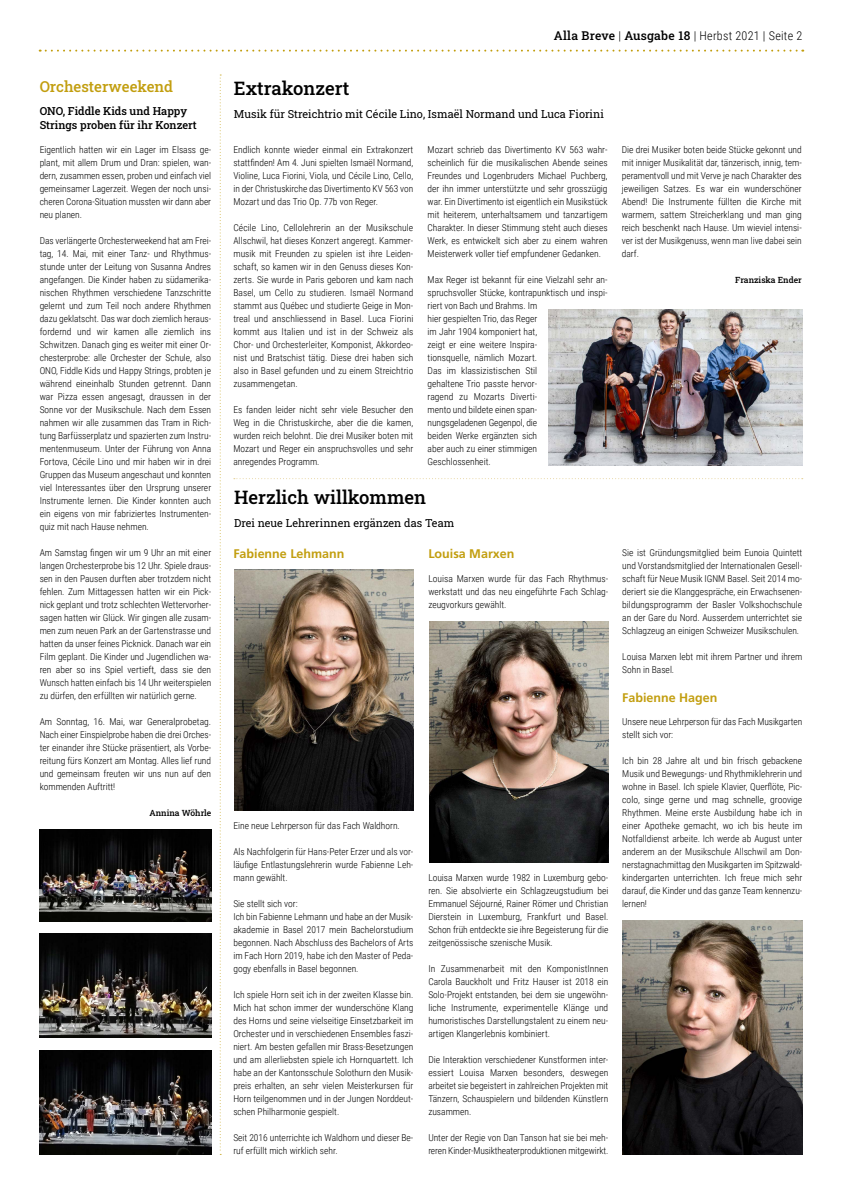
<style>
.page{position:relative;width:842px;height:1191px;background:#fff}
.page>*{position:absolute;margin:0;border:0;box-sizing:border-box;transform-origin:0 0}
.t1{font:18.5px "Roboto Slab";color:#000}
.t2{font:15px "Roboto Slab";color:#c29e0f}
.t3{font:700 12.5px "Frutiger LT Std";color:#c29e0f}
.t4{font:300 12.1px "Roboto Condensed";letter-spacing:.02em;color:#000}
.t5{font:11px/14px "Roboto Slab";color:#000}
.t6{font:300 9.5px/13px "Roboto Condensed";color:#000;text-align:justify}
.t7{font:8.5px "Roboto Slab";color:#000}
.s1{font-family:"Roboto Slab";font-weight:400}
</style>
<div class="page">
<svg style="left:40px;top:50px;width:763px;height:2px"></svg>
<svg style="left:234px;top:478px;width:569px;height:1px"></svg>
<svg style="left:220px;top:74px;width:1px;height:1080px"></svg>
<img style="left:549px;top:309px;width:253px;height:156px">
<img style="left:40px;top:829px;width:171px;height:92px">
<img style="left:40px;top:933px;width:171px;height:104px">
<img style="left:40px;top:1050px;width:171px;height:104px">
<img style="left:234px;top:569px;width:179px;height:241px">
<img style="left:429px;top:621px;width:179px;height:241px">
<img style="left:622px;top:920px;width:180px;height:234px">
<h2 class="t2" style="left:40px;top:77px;width:135px">Orchesterweekend</h2>
<p class="t5" style="left:40px;top:103px;width:159px">ONO, Fiddle Kids und Happy<br>Strings proben für ihr Konzert</p>
<p class="t6" style="left:40px;top:143px;width:173px">Eigentlich hatten wir ein Lager im Elsass ge&shy;plant, mit allem Drum und Dran: spielen, wan&shy;dern, zusammen essen, proben und einfach viel gemeinsamer Lagerzeit. Wegen der noch unsi&shy;cheren Corona-Situation mussten wir dann aber neu planen.</p>
<p class="t6" style="left:40px;top:234px;width:173px">Das verlängerte Orchesterweekend hat am Frei&shy;tag, 14. Mai, mit einer Tanz- und Rhythmus&shy;stunde unter der Leitung von Susanna Andres angefangen. Die Kinder haben zu südamerika&shy;nischen Rhythmen verschiedene Tanzschritte gelernt und zum Teil noch andere Rhythmen dazu geklatscht. Das war doch ziemlich heraus&shy;fordernd und wir kamen alle ziemlich ins Schwitzen. Danach ging es weiter mit einer Or&shy;chesterprobe: alle Orchester der Schule, also ONO, Fiddle Kids und Happy Strings, probten je während eineinhalb Stunden getrennt. Dann war Pizza essen angesagt, draussen in der Sonne vor der Musikschule. Nach dem Essen nahmen wir alle zusammen das Tram in Rich&shy;tung Barfüsserplatz und spazierten zum Instru&shy;mentenmuseum. Unter der Führung von Anna Fortova, Cécile Lino und mir haben wir in drei Gruppen das Museum angeschaut und konnten viel Interessantes über den Ursprung unserer Instrumente lernen. Die Kinder konnten auch ein eigens von mir fabriziertes Instrumenten&shy;quiz mit nach Hause nehmen.</p>
<p class="t6" style="left:40px;top:546px;width:173px">Am Samstag fingen wir um 9 Uhr an mit einer langen Orchesterprobe bis 12 Uhr. Spiele draus&shy;sen in den Pausen durften aber trotzdem nicht fehlen. Zum Mittagessen hatten wir ein Pick&shy;nick geplant und trotz schlechten Wettervorher&shy;sagen hatten wir Glück. Wir gingen alle zusam&shy;men zum neuen Park an der Gartenstrasse und hatten da unser feines Picknick. Danach war ein Film geplant. Die Kinder und Jugendlichen wa&shy;ren aber so ins Spiel vertieft, dass sie den Wunsch hatten einfach bis 14 Uhr weiterspielen zu dürfen, den erfüllten wir natürlich gerne.</p>
<p class="t6" style="left:40px;top:715px;width:173px">Am Sonntag, 16. Mai, war Generalprobetag.<br>Nach einer Einspielprobe haben die drei Orches&shy;ter einander ihre Stücke präsentiert, als Vorbe&shy;reitung fürs Konzert am Montag. Alles lief rund und gemeinsam freuten wir uns nun auf den kommenden Auftritt!</p>
<p class="t7" style="left:149px;top:807px;width:63px">Annina Wöhrle</p>
<p class="t4" style="left:554px;top:27px;width:250px"><span class="s1">Alla Breve</span> | <span class="s1">Ausgabe 18</span> | Herbst 2021 | Seite 2</p>
<h1 class="t1" style="left:234px;top:76px;width:117px">Extrakonzert</h1>
<p class="t5" style="left:234px;top:106px;width:371px">Musik für Streichtrio mit Cécile Lino, Ismaël Normand und Luca Fiorini</p>
<p class="t6" style="left:233px;top:143px;width:182px">Endlich konnte wieder einmal ein Extrakonzert stattfinden! Am 4. Juni spielten Ismaël Normand, Violine, Luca Fiorini, Viola, und Cécile Lino, Cello, in der Christuskirche das Divertimento KV 563 von Mozart und das Trio Op. 77b von Reger.</p>
<p class="t6" style="left:233px;top:221px;width:181px">Cécile Lino, Cellolehrerin an der Musikschule Allschwil, hat dieses Konzert angeregt. Kammer&shy;musik mit Freunden zu spielen ist ihre Leiden&shy;schaft, so kamen wir in den Genuss dieses Kon&shy;zerts. Sie wurde in Paris geboren und kam nach Basel, um Cello zu studieren. Ismaël Normand stammt aus Québec und studierte Geige in Mon&shy;treal und anschliessend in Basel. Luca Fiorini kommt aus Italien und ist in der Schweiz als Chor- und Orchesterleiter, Komponist, Akkordeo&shy;nist und Bratschist tätig. Diese drei haben sich also in Basel gefunden und zu einem Streichtrio zusammengetan.</p>
<p class="t6" style="left:233px;top:403px;width:182px">Es fanden leider nicht sehr viele Besucher den Weg in die Christuskirche, aber die die kamen, wurden reich belohnt. Die drei Musiker boten mit Mozart und Reger ein anspruchsvolles und sehr anregendes Programm.</p>
<p class="t6" style="left:428px;top:143px;width:182px">Mozart schrieb das Divertimento KV 563 wahr&shy;scheinlich für die musikalischen Abende seines Freundes und Logenbruders Michael Puchberg, der ihn immer unterstützte und sehr grosszügig war. Ein Divertimento ist eigentlich ein Musikstück mit heiterem, unterhaltsamem und tanzartigem Charakter. In dieser Stimmung steht auch dieses Werk, es entwickelt sich aber zu einem wahren Meisterwerk voller tief empfundener Gedanken.</p>
<p class="t6" style="left:428px;top:273px;width:182px;text-align:left">Max Reger ist bekannt für eine Vielzahl sehr an&shy;spruchsvoller Stücke, kontrapunktisch und inspi&shy;riert von Bach und Brahms. Im<br>hier gespielten Trio, das Reger<br>im Jahr 1904 komponiert hat,<br>zeigt er eine weitere Inspira-<br>tionsquelle, nämlich Mozart.<br>Das im klassizistischen Stil<br>gehaltene Trio passte hervor-<br>ragend zu Mozarts Diverti-<br>mento und bildete einen span-<br>nungsgeladenen Gegenpol, die<br>beiden Werke ergänzten sich<br>aber auch zu einer stimmigen<br>Geschlossenheit.</p>
<h1 class="t1" style="left:234px;top:485px;width:193px">Herzlich willkommen</h1>
<p class="t5" style="left:234px;top:515px;width:222px">Drei neue Lehrerinnen ergänzen das Team</p>
<h3 class="t3" style="left:233px;top:546px;width:113px">Fabienne Lehmann</h3>
<h3 class="t3" style="left:428px;top:546px;width:88px">Louisa Marxen</h3>
<p class="t6" style="left:428px;top:572px;width:181px">Louisa Marxen wurde für das Fach Rhythmus&shy;werkstatt und das neu eingeführte Fach Schlag&shy;zeugvorkurs gewählt.</p>
<p class="t6" style="left:233px;top:819px;width:168px">Eine neue Lehrperson für das Fach Waldhorn.</p>
<p class="t6" style="left:233px;top:845px;width:181px">Als Nachfolgerin für Hans-Peter Erzer und als vor&shy;läufige Entlastungslehrerin wurde Fabienne Leh&shy;mann gewählt.</p>
<p class="t6" style="left:233px;top:897px;width:181px;text-align:left">Sie stellt sich vor:<br>Ich bin Fabienne Lehmann und habe an der Musik&shy;akademie in Basel 2017 mein Bachelorstudium begonnen. Nach Abschluss des Bachelors of Arts im Fach Horn 2019, habe ich den Master of Peda&shy;gogy ebenfalls in Basel begonnen.</p>
<p class="t6" style="left:233px;top:988px;width:182px">Ich spiele Horn seit ich in der zweiten Klasse bin.<br>Mich hat schon immer der wunderschöne Klang des Horns und seine vielseitige Einsetzbarkeit im Orchester und in verschiedenen Ensembles faszi&shy;niert. Am besten gefallen mir Brass-Besetzungen und am allerliebsten spiele ich Hornquartett. Ich habe an der Kantonsschule Solothurn den Musik&shy;preis erhalten, an sehr vielen Meisterkursen für Horn teilgenommen und in der Jungen Norddeut&shy;schen Philharmonie gespielt.</p>
<p class="t6" style="left:233px;top:1131px;width:181px">Seit 2016 unterrichte ich Waldhorn und dieser Be&shy;ruf erfüllt mich wirklich sehr.</p>
<p class="t6" style="left:428px;top:871px;width:182px">Louisa Marxen wurde 1982 in Luxemburg gebo&shy;ren. Sie absolvierte ein Schlagzeugstudium bei Emmanuel Séjourné, Rainer Römer und Christian Dierstein in Luxemburg, Frankfurt und Basel.<br>Schon früh entdeckte sie ihre Begeisterung für die zeitgenössische szenische Musik.</p>
<p class="t6" style="left:428px;top:962px;width:181px">In Zusammenarbeit mit den KomponistInnen Carola Bauckholt und Fritz Hauser ist 2018 ein Solo-Projekt entstanden, bei dem sie ungewöhn&shy;liche Instrumente, experimentelle Klänge und humoristisches Darstellungstalent zu einem neu&shy;artigen Klangerlebnis kombiniert.</p>
<p class="t6" style="left:428px;top:1053px;width:182px">Die Interaktion verschiedener Kunstformen inter&shy;essiert Louisa Marxen besonders, deswegen arbeitet sie begeistert in zahlreichen Projekten mit Tänzern, Schauspielern und bildenden Künstlern zusammen.</p>
<p class="t6" style="left:428px;top:1131px;width:182px">Unter der Regie von Dan Tanson hat sie bei meh&shy;reren Kinder-Musiktheaterproduktionen mitgewirkt.</p>
<p class="t6" style="left:622px;top:143px;width:182px">Die drei Musiker boten beide Stücke gekonnt und mit inniger Musikalität dar, tänzerisch, innig, tem&shy;peramentvoll und mit Verve je nach Charakter des jeweiligen Satzes. Es war ein wunderschöner Abend! Die Instrumente füllten die Kirche mit warmem, sattem Streicherklang und man ging reich beschenkt nach Hause. Um wieviel intensi&shy;ver ist der Musikgenuss, wenn man live dabei sein darf.</p>
<p class="t7" style="left:735px;top:274px;width:68px">Franziska Ender</p>
<p class="t6" style="left:622px;top:546px;width:182px">Sie ist Gründungsmitglied beim Eunoia Quintett und Vorstandsmitglied der Internationalen Gesell&shy;schaft für Neue Musik IGNM Basel. Seit 2014 mo&shy;deriert sie die Klanggespräche, ein Erwachsenen&shy;bildungsprogramm der Basler Volkshochschule an der Gare du Nord. Ausserdem unterrichtet sie Schlagzeug an einigen Schweizer Musikschulen.</p>
<p class="t6" style="left:622px;top:650px;width:182px">Louisa Marxen lebt mit ihrem Partner und ihrem<br>Sohn in Basel.</p>
<h3 class="t3" style="left:622px;top:690px;width:97px">Fabienne Hagen</h3>
<p class="t6" style="left:622px;top:715px;width:182px">Unsere neue Lehrperson für das Fach Musikgarten stellt sich vor:</p>
<p class="t6" style="left:622px;top:754px;width:182px">Ich bin 28 Jahre alt und bin frisch gebackene Musik und Bewegungs- und Rhythmiklehrerin und wohne in Basel. Ich spiele Klavier, Querflöte, Pic&shy;colo, singe gerne und mag schnelle, groovige Rhythmen. Meine erste Ausbildung habe ich in einer Apotheke gemacht, wo ich bis heute im Notfalldienst arbeite. Ich werde ab August unter anderem an der Musikschule Allschwil am Don&shy;nerstagnachmittag den Musikgarten im Spitzwald&shy;kindergarten unterrichten. Ich freue mich sehr darauf, die Kinder und das ganze Team kennenzu&shy;lernen!</p>
</div>
